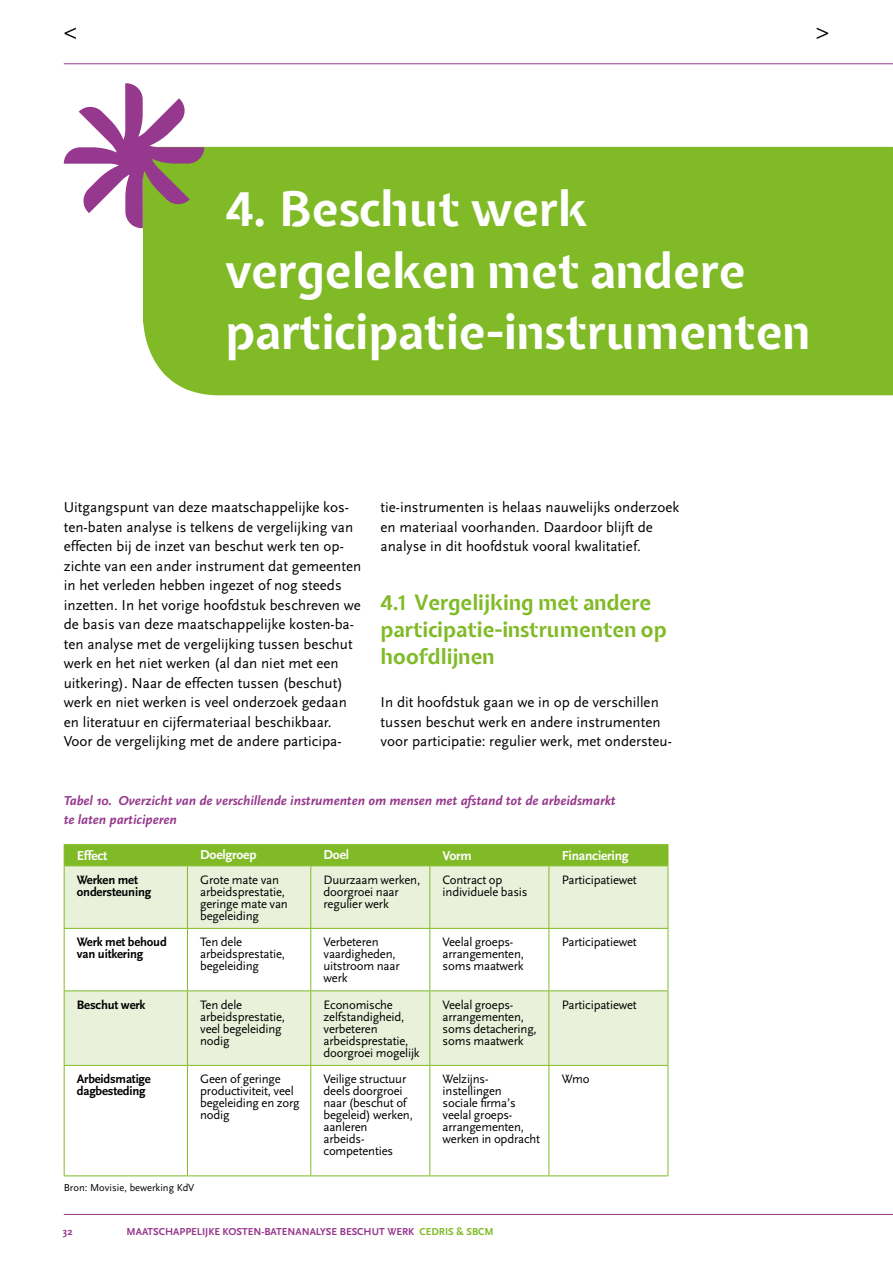
<style>
.page{position:relative;width:893px;height:1263px;background:#fff}
.page>*{position:absolute;margin:0;border:0;box-sizing:border-box;transform-origin:0 0}
.t1{font:700 48px/61.5px "Expletus Sans";letter-spacing:-.005em;color:#fff}
.t2{font:24px "Scala Sans";color:#000}
.t3{font:700 21px/27px "Expletus Sans";letter-spacing:-.005em;color:#80ba27}
.t4{font:15px/19.5px "Scala Sans";color:#000}
.t5{font:italic 700 13.5px/19.5px "Scala Sans";color:#96388d}
.t6{font:700 13.5px "Scala Sans";letter-spacing:-.015em;color:#fff}
.t7{font:12.75px/12px "Scala Sans";letter-spacing:-.015em;color:#000}
.t8{font:700 12.75px/12px "Scala Sans";letter-spacing:-.015em;color:#000}
.t9{font:700 10.5px "Scala Sans";color:#96388d}
.t10{font:10.5px "Scala Sans";color:#000}
.s1{color:#80ba27}
</style>
<div class="page">
<hr style="left:64px;top:1214px;width:829px;height:1px;background:#96388d">
<hr style="left:64px;top:63px;width:829px;height:1px;background:#96388d">
<div style="left:143px;top:147px;width:750px;height:248px;background:#80ba27"></div>
<svg style="left:64px;top:83px;width:140px;height:145px"></svg>
<div style="left:65px;top:866px;width:603px;height:62px;background:#e9f1da"></div>
<svg style="left:65px;top:929px;width:603px;height:246px"></svg>
<hr style="left:64px;top:929px;width:1px;height:61px;background:#80ba27">
<hr style="left:64px;top:1066px;width:1px;height:109px;background:#80ba27">
<hr style="left:187px;top:1066px;width:1px;height:109px;background:#80ba27">
<hr style="left:64px;top:844px;width:123px;height:1px;background:#80ba27">
<hr style="left:187px;top:844px;width:124px;height:1px;background:#80ba27">
<hr style="left:430px;top:844px;width:119px;height:1px;background:#80ba27">
<hr style="left:549px;top:844px;width:119px;height:1px;background:#80ba27">
<hr style="left:311px;top:928px;width:119px;height:1px;background:#80ba27">
<hr style="left:311px;top:990px;width:119px;height:1px;background:#80ba27">
<hr style="left:311px;top:1065px;width:119px;height:1px;background:#80ba27">
<hr style="left:311px;top:1175px;width:119px;height:1px;background:#80ba27">
<hr style="left:187px;top:1065px;width:124px;height:1px;background:#80ba27">
<hr style="left:187px;top:928px;width:124px;height:1px;background:#80ba27">
<hr style="left:187px;top:929px;width:1px;height:61px;background:#80ba27">
<hr style="left:187px;top:990px;width:124px;height:1px;background:#80ba27">
<hr style="left:64px;top:990px;width:123px;height:1px;background:#80ba27">
<hr style="left:64px;top:991px;width:1px;height:74px;background:#80ba27">
<hr style="left:187px;top:991px;width:1px;height:74px;background:#80ba27">
<hr style="left:64px;top:1065px;width:123px;height:1px;background:#80ba27">
<hr style="left:64px;top:1175px;width:123px;height:1px;background:#80ba27">
<hr style="left:187px;top:1175px;width:124px;height:1px;background:#80ba27">
<hr style="left:64px;top:866px;width:1px;height:62px;background:#80ba27">
<hr style="left:187px;top:866px;width:1px;height:62px;background:#80ba27">
<hr style="left:64px;top:928px;width:123px;height:1px;background:#80ba27">
<hr style="left:310px;top:929px;width:1px;height:61px;background:#80ba27">
<hr style="left:310px;top:991px;width:1px;height:74px;background:#80ba27">
<hr style="left:310px;top:1066px;width:1px;height:109px;background:#80ba27">
<hr style="left:311px;top:844px;width:119px;height:1px;background:#80ba27">
<div style="left:64px;top:845px;width:605px;height:21px;background:#80ba27"></div>
<hr style="left:430px;top:990px;width:119px;height:1px;background:#80ba27">
<hr style="left:549px;top:990px;width:119px;height:1px;background:#80ba27">
<hr style="left:430px;top:1065px;width:119px;height:1px;background:#80ba27">
<hr style="left:549px;top:1065px;width:119px;height:1px;background:#80ba27">
<hr style="left:430px;top:1175px;width:119px;height:1px;background:#80ba27">
<hr style="left:549px;top:1175px;width:119px;height:1px;background:#80ba27">
<hr style="left:430px;top:865px;width:119px;height:1px;background:#80ba27">
<hr style="left:549px;top:865px;width:119px;height:1px;background:#80ba27">
<hr style="left:549px;top:866px;width:1px;height:62px;background:#80ba27">
<hr style="left:668px;top:866px;width:1px;height:62px;background:#80ba27">
<hr style="left:430px;top:928px;width:119px;height:1px;background:#80ba27">
<hr style="left:549px;top:928px;width:119px;height:1px;background:#80ba27">
<hr style="left:549px;top:929px;width:1px;height:61px;background:#80ba27">
<hr style="left:668px;top:929px;width:1px;height:61px;background:#80ba27">
<hr style="left:549px;top:991px;width:1px;height:74px;background:#80ba27">
<hr style="left:668px;top:991px;width:1px;height:74px;background:#80ba27">
<hr style="left:549px;top:1066px;width:1px;height:109px;background:#80ba27">
<hr style="left:668px;top:1066px;width:1px;height:109px;background:#80ba27">
<hr style="left:311px;top:865px;width:119px;height:1px;background:#80ba27">
<hr style="left:310px;top:866px;width:1px;height:62px;background:#80ba27">
<hr style="left:429px;top:866px;width:1px;height:62px;background:#80ba27">
<hr style="left:429px;top:929px;width:1px;height:61px;background:#80ba27">
<hr style="left:429px;top:991px;width:1px;height:74px;background:#80ba27">
<hr style="left:429px;top:1066px;width:1px;height:109px;background:#80ba27">
<h2 class="t2" style="left:64px;top:18px;width:15px">&lt;</h2>
<h1 class="t1" style="left:225px;top:181px;width:586px">4. Beschut werk vergeleken met andere participatie-instrumenten</h1>
<p class="t4" style="left:64px;top:498px;width:299px">Uitgangspunt van deze maatschappelijke kos&shy;ten-baten analyse is telkens de vergelijking van effecten bij de inzet van beschut werk ten op&shy;zichte van een ander instrument dat gemeenten in het verleden hebben ingezet of nog steeds inzetten. In het vorige hoofdstuk beschreven we de basis van deze maatschappelijke kosten-ba&shy;ten analyse met de vergelijking tussen beschut werk en het niet werken (al dan niet met een uitkering). Naar de effecten tussen (beschut) werk en niet werken is veel onderzoek gedaan en literatuur en cijfermateriaal beschikbaar.<br>Voor de vergelijking met de andere participa-</p>
<p class="t4" style="left:381px;top:498px;width:300px">tie-instrumenten is helaas nauwelijks onderzoek en materiaal voorhanden. Daardoor blijft de analyse in dit hoofdstuk vooral kwalitatief.</p>
<h3 class="t3" style="left:381px;top:590px;width:288px">4.1 Vergelijking met andere participatie-instrumenten op hoofdlijnen</h3>
<p class="t4" style="left:381px;top:693px;width:293px">In dit hoofdstuk gaan we in op de verschillen tussen beschut werk en andere instrumenten voor participatie: regulier werk, met ondersteu-</p>
<p class="t5" style="left:64px;top:791px;width:553px">Tabel 10. Overzicht van de verschillende instrumenten om mensen met afstand tot de arbeidsmarkt te laten participeren</p>
<p class="t6" style="left:77px;top:848px;width:32px">Effect</p>
<p class="t6" style="left:200px;top:847px;width:58px">Doelgroep</p>
<p class="t6" style="left:324px;top:847px;width:27px">Doel</p>
<p class="t6" style="left:443px;top:848px;width:31px">Vorm</p>
<p class="t6" style="left:562px;top:848px;width:69px">Financiering</p>
<p class="t8" style="left:77px;top:874px;width:76px">Werken met ondersteuning</p>
<p class="t7" style="left:200px;top:874px;width:89px">Grote mate van arbeidsprestatie, geringe mate van begeleiding</p>
<p class="t7" style="left:324px;top:874px;width:98px">Duurzaam werken, doorgroei naar regulier werk</p>
<p class="t7" style="left:443px;top:874px;width:86px">Contract op individuele basis</p>
<p class="t7" style="left:562px;top:874px;width:77px">Participatiewet</p>
<p class="t8" style="left:77px;top:936px;width:91px">Werk met behoud van uitkering</p>
<p class="t7" style="left:200px;top:936px;width:86px">Ten dele arbeidsprestatie, begeleiding</p>
<p class="t7" style="left:324px;top:936px;width:78px">Verbeteren vaardigheden, uitstroom naar werk</p>
<p class="t7" style="left:443px;top:936px;width:83px">Veelal groeps&shy;arrangementen, soms maatwerk</p>
<p class="t7" style="left:562px;top:936px;width:77px">Participatiewet</p>
<p class="t8" style="left:77px;top:999px;width:70px">Beschut werk</p>
<p class="t7" style="left:200px;top:999px;width:86px">Ten dele arbeidsprestatie, veel begeleiding nodig</p>
<p class="t7" style="left:324px;top:999px;width:98px">Economische zelfstandigheid, verbeteren arbeidsprestatie, doorgroei mogelijk</p>
<p class="t7" style="left:443px;top:999px;width:96px">Veelal groeps&shy;arrangementen, soms detachering, soms maatwerk</p>
<p class="t7" style="left:562px;top:999px;width:77px">Participatiewet</p>
<p class="t8" style="left:77px;top:1073px;width:75px">Arbeidsmatige dagbesteding</p>
<p class="t7" style="left:200px;top:1073px;width:101px">Geen of geringe productiviteit, veel begeleiding en zorg nodig</p>
<p class="t7" style="left:324px;top:1073px;width:91px">Veilige structuur deels doorgroei naar (beschut of begeleid) werken, aanleren<br>arbeids&shy;competenties</p>
<p class="t7" style="left:443px;top:1073px;width:99px">Welzijns&shy;instellingen sociale firma’s veelal groeps&shy;arrangementen, werken in opdracht</p>
<p class="t7" style="left:562px;top:1073px;width:29px">Wmo</p>
<p class="t10" style="left:64px;top:1182px;width:132px">Bron: Movisie, bewerking KdV</p>
<p class="t9" style="left:63px;top:1226px;width:12px">32</p>
<p class="t9" style="left:127px;top:1226px;width:369px">MAATSCHAPPELIJKE KOSTEN-BATENANALYSE BESCHUT WERK <span class="s1">CEDRIS &amp; SBCM</span></p>
</div>
